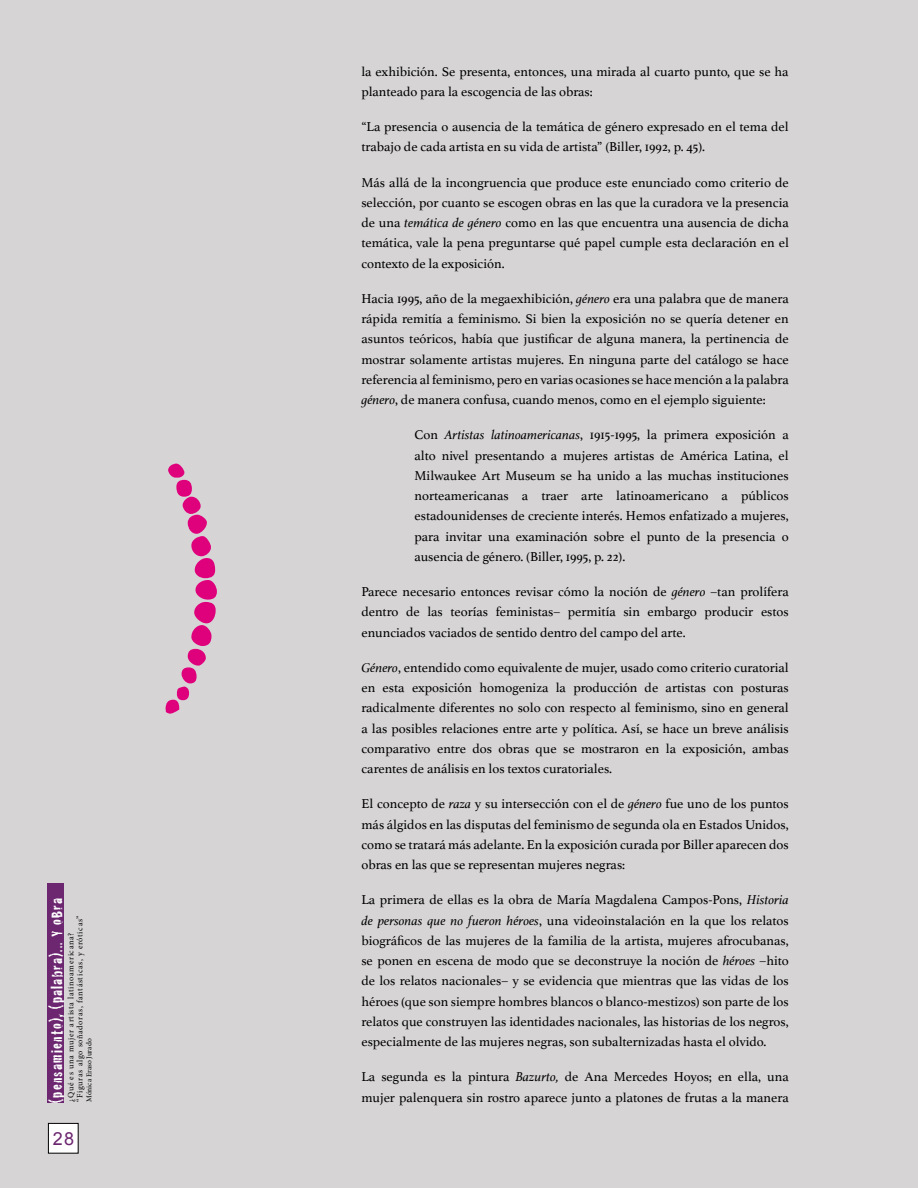
<style>
.page{position:relative;width:918px;height:1188px;background:#d6d4d5}
.page>*{position:absolute;margin:0;border:0;box-sizing:border-box;transform-origin:0 0}
.t1{font:18px "Arial";color:#6c2770}
.t2{font:16.5px "Cracked";letter-spacing:.08em;color:#fff}
.t3{font:13.5px/20.2px "Athelas";color:#000;text-align:justify}
.t4{font:8.25px/9px "Minion Pro";letter-spacing:.08em;color:#000}
.t5{font:7.5px "Minion Pro";color:#000}
.s1{font-style:italic}
</style>
<div class="page">
<div style="left:48px;top:1123px;width:30px;height:30px;background:#fff"></div>
<div style="left:48px;top:1123px;width:31px;height:31px;border:1px solid #000"></div>
<div style="left:47px;top:883px;width:17px;height:220px;background:#6c2770"></div>
<p class="t2" style="left:44px;top:1103px;width:207px;rotate:-90deg">(pensamiento), (palabra)... Y oBra</p>
<p class="t4" style="left:66px;top:1102px;width:188px;rotate:-90deg">¿Qué es una mujer artista latinoamericana? “Figuras algo soñadoras, fantásticas, y eróticas”</p>
<p class="t5" style="left:84px;top:1102px;width:65px;rotate:-90deg">Mónica Eraso Jurado</p>
<h1 class="t1" style="left:53px;top:1127px;width:23px">28</h1>
<p class="t3" style="left:361px;top:61px;width:429px">la exhibición. Se presenta, entonces, una mirada al cuarto punto, que se ha planteado para la escogencia de las obras:</p>
<p class="t3" style="left:361px;top:116px;width:429px">“La presencia o ausencia de la temática de género expresado en el tema del trabajo de cada artista en su vida de artista” (Biller, 1992, p. 45).</p>
<p class="t3" style="left:361px;top:172px;width:429px">Más allá de la incongruencia que produce este enunciado como criterio de selección, por cuanto se escogen obras en las que la curadora ve la presencia de una <span class="s1">temática de género</span> como en las que encuentra una ausencia de dicha temática, vale la pena preguntarse qué papel cumple esta declaración en el contexto de la exposición.</p>
<p class="t3" style="left:361px;top:288px;width:429px">Hacia 1995, año de la megaexhibición, <span class="s1">género</span> era una palabra que de manera rápida remitía a feminismo. Si bien la exposición no se quería detener en asuntos teóricos, había que justificar de alguna manera, la pertinencia de mostrar solamente artistas mujeres. En ninguna parte del catálogo se hace referencia al feminismo, pero en varias ocasiones se hace mención a la palabra <span class="s1">género</span>, de manera confusa, cuando menos, como en el ejemplo siguiente:</p>
<p class="t3" style="left:415px;top:424px;width:376px">Con <span class="s1">Artistas latinoamericanas</span>, 1915-1995, la primera exposición a alto nivel presentando a mujeres artistas de América Latina, el Milwaukee Art Museum se ha unido a las muchas instituciones norteamericanas a traer arte latinoamericano a públicos estadounidenses de creciente interés. Hemos enfatizado a mujeres, para invitar una examinación sobre el punto de la presencia o ausencia de género. (Biller, 1995, p. 22).</p>
<p class="t3" style="left:361px;top:581px;width:429px">Parece necesario entonces revisar cómo la noción de <span class="s1">género</span> –tan prolífera dentro de las teorías feministas– permitía sin embargo producir estos enunciados vaciados de sentido dentro del campo del arte.</p>
<p class="t3" style="left:361px;top:657px;width:429px"><span class="s1">Género</span>, entendido como equivalente de mujer, usado como criterio curatorial en esta exposición homogeniza la producción de artistas con posturas radicalmente diferentes no solo con respecto al feminismo, sino en general a las posibles relaciones entre arte y política. Así, se hace un breve análisis comparativo entre dos obras que se mostraron en la exposición, ambas carentes de análisis en los textos curatoriales.</p>
<p class="t3" style="left:361px;top:793px;width:429px">El concepto de <span class="s1">raza</span> y su intersección con el de <span class="s1">género</span> fue uno de los puntos más álgidos en las disputas del feminismo de segunda ola en Estados Unidos, como se tratará más adelante. En la exposición curada por Biller aparecen dos obras en las que se representan mujeres negras:</p>
<p class="t3" style="left:361px;top:889px;width:429px">La primera de ellas es la obra de María Magdalena Campos-Pons, <span class="s1">Historia de personas que no fueron héroes</span>, una videoinstalación en la que los relatos biográficos de las mujeres de la familia de la artista, mujeres afrocubanas, se ponen en escena de modo que se deconstruye la noción de <span class="s1">héroes</span> –hito de los relatos nacionales– y se evidencia que mientras que las vidas de los héroes (que son siempre hombres blancos o blanco-mestizos) son parte de los relatos que construyen las identidades nacionales, las historias de los negros, especialmente de las mujeres negras, son subalternizadas hasta el olvido.</p>
<p class="t3" style="left:361px;top:1066px;width:429px">La segunda es la pintura <span class="s1">Bazurto,</span> de Ana Mercedes Hoyos; en ella, una mujer palenquera sin rostro aparece junto a platones de frutas a la manera</p>
</div>
